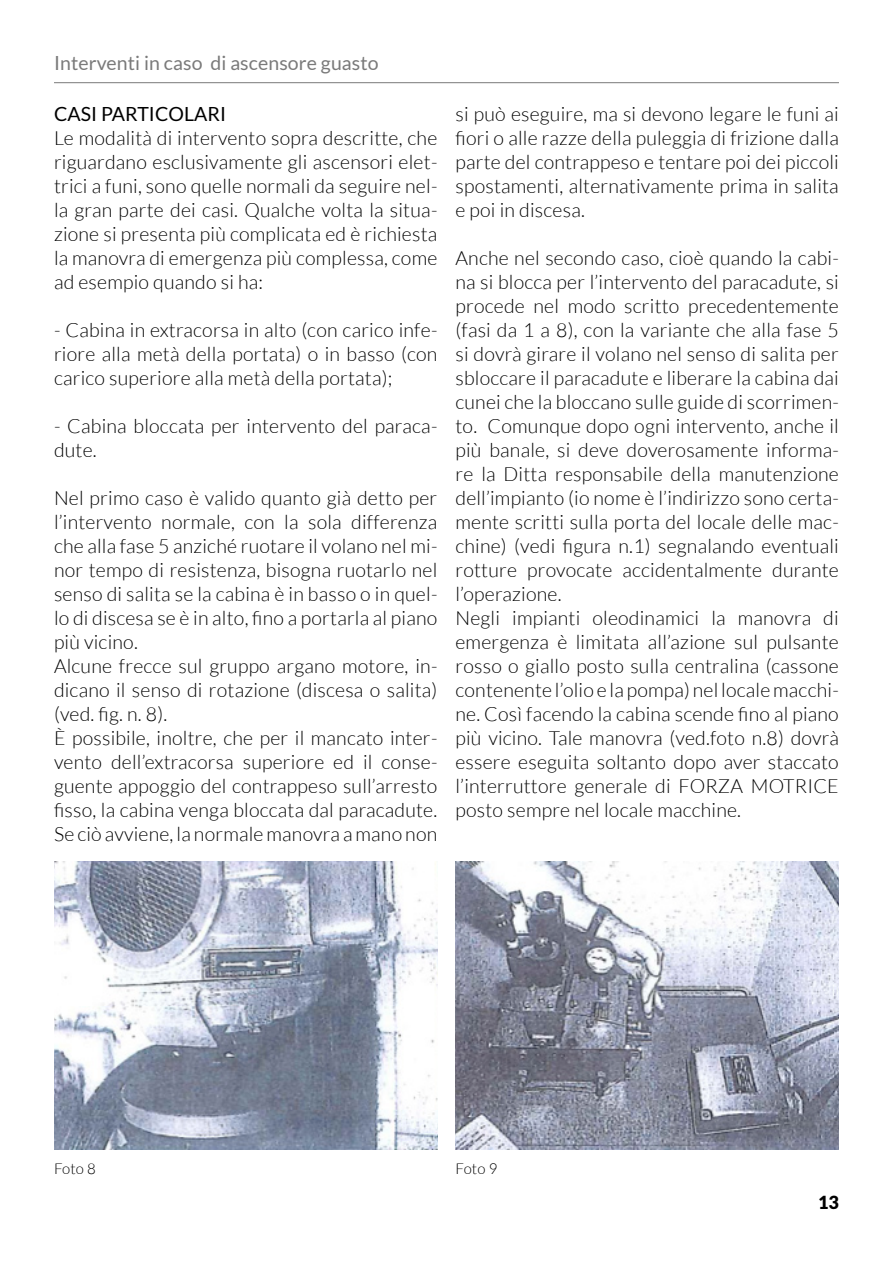
<style>
.page{position:relative;width:893px;height:1263px;background:#fff}
.page>*{position:absolute;margin:0;border:0;box-sizing:border-box;transform-origin:0 0}
.Paragrafo_light{font:300 19.5px/24px "Lato";letter-spacing:.01em;color:#000;text-align:justify}
.t1{font:19.5px "Lato";letter-spacing:.005em;color:#7a7a7a}
.Bold{font:19.5px "Lato";letter-spacing:.005em;color:#000}
.t2{font:900 18px "Lato";color:#000}
.Paragrafo_light-2{font:300 15px "Lato";letter-spacing:.01em;color:#000}
</style>
<div class="page">
<hr style="left:54px;top:82px;width:785px;height:1px;background:#7a7a7a">
<img style="left:54px;top:861px;width:383px;height:288px">
<img style="left:455px;top:861px;width:384px;height:288px">
<p class="t1" style="left:54px;top:52px;width:326px">Interventi in caso di ascensore guasto</p>
<p class="Bold" style="left:54px;top:103px;width:174px">CASI PARTICOLARI</p>
<p class="Paragrafo_light" style="left:54px;top:126px;width:385px">Le modalità di intervento sopra descritte, che riguardano esclusivamente gli ascensori elet&shy;trici a funi, sono quelle normali da seguire nel&shy;la gran parte dei casi. Qualche volta la situa&shy;zione si presenta più complicata ed è richiesta la manovra di emergenza più complessa, come ad esempio quando si ha:</p>
<p class="Paragrafo_light" style="left:54px;top:318px;width:385px">- Cabina in extracorsa in alto (con carico infe&shy;riore alla metà della portata) o in basso (con carico superiore alla metà della portata);</p>
<p class="Paragrafo_light" style="left:54px;top:414px;width:385px">- Cabina bloccata per intervento del paraca&shy;dute.</p>
<p class="Paragrafo_light" style="left:54px;top:486px;width:385px">Nel primo caso è valido quanto già detto per l’intervento normale, con la sola differenza che alla fase 5 anziché ruotare il volano nel mi&shy;nor tempo di resistenza, bisogna ruotarlo nel senso di salita se la cabina è in basso o in quel&shy;lo di discesa se è in alto, fino a portarla al piano più vicino.</p>
<p class="Paragrafo_light" style="left:54px;top:654px;width:385px">Alcune frecce sul gruppo argano motore, in&shy;dicano il senso di rotazione (discesa o salita) (ved. fig. n. 8).</p>
<p class="Paragrafo_light" style="left:54px;top:726px;width:385px">È possibile, inoltre, che per il mancato inter&shy;vento dell’extracorsa superiore ed il conse&shy;guente appoggio del contrappeso sull’arresto fisso, la cabina venga bloccata dal paracadute.<br>Se ciò avviene, la normale manovra a mano non</p>
<p class="Paragrafo_light" style="left:455px;top:102px;width:385px">si può eseguire, ma si devono legare le funi ai fiori o alle razze della puleggia di frizione dalla parte del contrappeso e tentare poi dei piccoli spostamenti, alternativamente prima in salita e poi in discesa.</p>
<p class="Paragrafo_light" style="left:455px;top:246px;width:385px">Anche nel secondo caso, cioè quando la cabi&shy;na si blocca per l’intervento del paracadute, si procede nel modo scritto precedentemente (fasi da 1 a 8), con la variante che alla fase 5 si dovrà girare il volano nel senso di salita per sbloccare il paracadute e liberare la cabina dai cunei che la bloccano sulle guide di scorrimen&shy;to. Comunque dopo ogni intervento, anche il più banale, si deve doverosamente informa&shy;re la Ditta responsabile della manutenzione dell’impianto (io nome è l’indirizzo sono certa&shy;mente scritti sulla porta del locale delle mac&shy;chine) (vedi figura n.1) segnalando eventuali rotture provocate accidentalmente durante l’operazione.</p>
<p class="Paragrafo_light" style="left:455px;top:606px;width:385px">Negli impianti oleodinamici la manovra di emergenza è limitata all’azione sul pulsante rosso o giallo posto sulla centralina (cassone contenente l’olio e la pompa) nel locale macchi&shy;ne. Così facendo la cabina scende fino al piano più vicino. Tale manovra (ved.foto n.8) dovrà essere eseguita soltanto dopo aver staccato l’interruttore generale di FORZA MOTRICE posto sempre nel locale macchine.</p>
<p class="Paragrafo_light-2" style="left:54px;top:1160px;width:43px">Foto 8</p>
<p class="Paragrafo_light-2" style="left:455px;top:1160px;width:43px">Foto 9</p>
<p class="t2" style="left:818px;top:1192px;width:22px">13</p>
</div>
